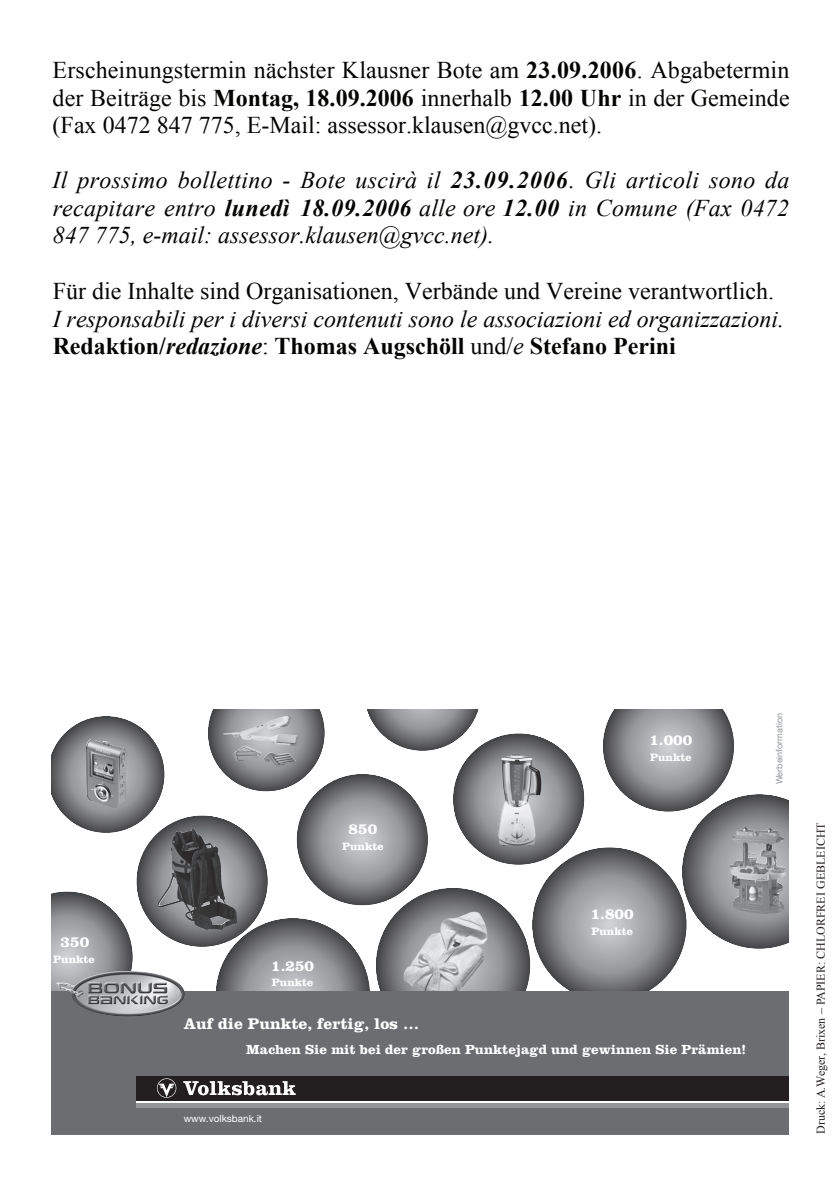
<style>
.page{position:relative;width:837px;height:1191px;background:#fff}
.page>*{position:absolute;margin:0;border:0;box-sizing:border-box;transform-origin:0 0}
.t1{font:24px/27.6px "Times New Roman MS";color:#040503;text-align:justify}
.t2{font:24px/27.6px "Times New Roman It MS";color:#040503;text-align:justify}
.t3{font:24px "Times New Roman Bd MS";color:#040503}
.t4{font:700 16px "Clarendon";color:#fff}
.t5{font:700 15.6px "Clarendon";color:#fff}
.t6{font:700 13.6px "Clarendon";color:#fff}
.t7{font:12px "Times New Roman";color:#231f20}
.t8{font:700 11.2px "Clarendon";color:#fff}
.t9{font:10px "Helvetica Neue";color:#fff}
.t10{font:9px "Helvetica Neue";color:#939598}
.s1{font-family:"Times New Roman Bd MS"}
.s2{font-family:"Times New Roman Bd It MS"}
.s3{font-family:"Times New Roman MS"}
.s4{font-family:"Times New Roman It MS"}
</style>
<div class="page">
<svg style="left:532px;top:847px;width:154px;height:154px;background:#818285"></svg>
<svg style="left:376px;top:887px;width:154px;height:155px;background:#6c6d6f"></svg>
<svg style="left:216px;top:917px;width:154px;height:155px;background:#818285"></svg>
<svg style="left:51px;top:891px;width:82px;height:99px;background:#9e9fa1"></svg>
<img style="left:403px;top:911px;width:85px;height:79px">
<div style="left:51px;top:990px;width:737px;height:144px;background:#6c6d70"></div>
<svg style="left:367px;top:709px;width:112px;height:41px"></svg>
<svg style="left:453px;top:733px;width:131px;height:131px;background:#737477"></svg>
<svg style="left:208px;top:709px;width:117px;height:82px"></svg>
<svg style="left:297px;top:773px;width:131px;height:132px;background:#838587"></svg>
<svg style="left:51px;top:716px;width:113px;height:116px"></svg>
<svg style="left:136px;top:815px;width:132px;height:131px;background:#666769"></svg>
<img style="left:158px;top:831px;width:79px;height:99px">
<img style="left:497px;top:754px;width:44px;height:92px">
<img style="left:223px;top:715px;width:74px;height:30px">
<img style="left:86px;top:738px;width:40px;height:70px">
<img style="left:56px;top:970px;width:129px;height:46px">
<hr style="left:136px;top:1099px;width:652px;height:3px;background:#fff">
<div style="left:136px;top:1075px;width:652px;height:25px;background:#231f20"></div>
<div style="left:136px;top:1102px;width:652px;height:5px;background:#939598"></div>
<svg style="left:157px;top:1078px;width:19px;height:19px"></svg>
<svg style="left:183px;top:1081px;width:113px;height:14px"></svg>
<svg style="left:603px;top:709px;width:186px;height:239px"></svg>
<p class="t1" style="left:53px;top:56px;width:738px">Erscheinungstermin nächster Klausner Bote am <span class="s1">23.09.2006</span>. Abgabetermin der Beiträge bis <span class="s1">Montag, 18.09.2006</span> innerhalb <span class="s1">12.00 Uhr</span> in der Gemeinde (Fax 0472 847 775, E-Mail: assessor.klausen@gvcc.net).</p>
<p class="t2" style="left:53px;top:166px;width:738px">Il prossimo bollettino - Bote uscirà il <span class="s2">23.09.2006</span>. Gli articoli sono da recapitare entro <span class="s2">lunedì 18.09.2006</span> alle ore <span class="s2">12.00</span> in Comune (Fax 0472<br>847 775, e-mail: assessor.klausen@gvcc.net).</p>
<p class="t1" style="left:53px;top:277px;width:723px">Für die Inhalte sind Organisationen, Verbände und Vereine verantwortlich.</p>
<p class="t2" style="left:53px;top:304px;width:733px">I responsabili per i diversi contenuti sono le associazioni ed organizzazioni.</p>
<p class="t3" style="left:53px;top:332px;width:625px">Redaktion/<span class="s2">redazione</span><span class="s3">:</span> Thomas Augschöll <span class="s3">und/</span><span class="s4">e</span> Stefano Perini</p>
<p class="t5" style="left:61px;top:936px;width:30px">350</p>
<p class="t8" style="left:53px;top:954px;width:43px">Punkte</p>
<p class="t5" style="left:349px;top:823px;width:30px">850</p>
<p class="t8" style="left:342px;top:842px;width:43px">Punkte</p>
<p class="t5" style="left:271px;top:959px;width:44px">1.250</p>
<p class="t8" style="left:272px;top:978px;width:43px">Punkte</p>
<p class="t5" style="left:649px;top:733px;width:44px">1.000</p>
<p class="t8" style="left:650px;top:752px;width:43px">Punkte</p>
<p class="t5" style="left:591px;top:908px;width:44px">1.800</p>
<p class="t8" style="left:591px;top:927px;width:43px">Punkte</p>
<p class="t4" style="left:184px;top:1017px;width:237px">Auf die Punkte, fertig, los …</p>
<p class="t6" style="left:246px;top:1044px;width:501px">Machen Sie mit bei der großen Punktejagd und gewinnen Sie Prämien!</p>
<p class="t9" style="left:184px;top:1115px;width:80px">www.volksbank.it</p>
<p class="t10" style="left:776px;top:784px;width:73px;rotate:-90deg">Werbeinformation</p>
<p class="t7" style="left:814px;top:1133px;width:313px;rotate:-90deg">Druck: A.Weger, Brixen – PAPIER: CHLORFREI GEBLEICHT</p>
</div>
